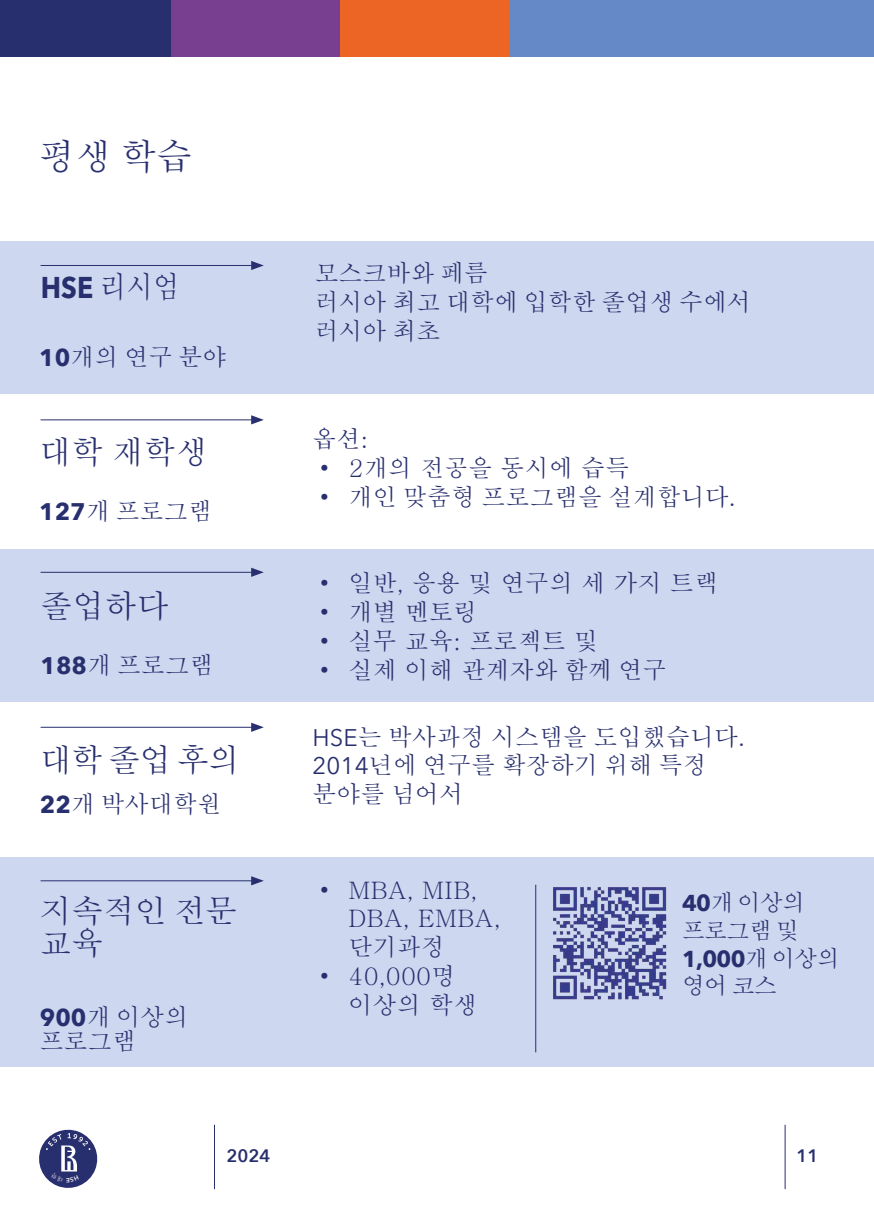
<style>
.page{position:relative;width:874px;height:1225px;background:#fff}
.page>*{position:absolute;margin:0;border:0;box-sizing:border-box;transform-origin:0 0}
.t1{font:500 36px "Adobe Myungjo Std";color:#282f6e}
.t2{font:500 32px/32px "Adobe Myungjo Std";letter-spacing:-.015em;color:#282f6e}
.t3{font:700 30px "Avenir Next";color:#282f6e;scale:.89 1}
.t4{font:500 24px/28.8px "Adobe Myungjo Std";letter-spacing:.005em;color:#282f6e}
.t5{font:500 23px/27.6px "Adobe Myungjo Std";letter-spacing:-.03em;color:#282f6e}
.t6{font:700 23px "Avenir Next";color:#282f6e}
.t7{font:600 18px "Avenir Next";color:#282f6e}
.t8{font:600 6.2px "Avenir Next";color:#fff}
.s1{font-family:"Adobe Myungjo Std";font-weight:500}
.s2{font-family:"Avenir Next";font-weight:700}
.s3{font-family:"Avenir Next";font-weight:400}
</style>
<div class="page">
<hr style="left:784px;top:1124px;width:1px;height:65px;background:#282f6e">
<hr style="left:214px;top:1124px;width:1px;height:65px;background:#282f6e">
<div style="left:0;top:857px;width:873px;height:209px;background:#cdd7ef"></div>
<div style="left:0;top:549px;width:873px;height:152px;background:#cdd7ef"></div>
<div style="left:0;top:241px;width:873px;height:153px;background:#cdd7ef"></div>
<hr style="left:41px;top:880px;width:213px;height:1px;background:#282f6e">
<svg style="left:251px;top:876px;width:13px;height:9px"></svg>
<hr style="left:41px;top:572px;width:213px;height:1px;background:#282f6e">
<svg style="left:251px;top:567px;width:13px;height:10px"></svg>
<hr style="left:41px;top:419px;width:213px;height:1px;background:#282f6e">
<svg style="left:251px;top:415px;width:13px;height:9px"></svg>
<hr style="left:41px;top:265px;width:213px;height:1px;background:#282f6e">
<svg style="left:251px;top:261px;width:13px;height:9px"></svg>
<hr style="left:41px;top:727px;width:213px;height:1px;background:#282f6e">
<svg style="left:251px;top:722px;width:13px;height:10px"></svg>
<img style="left:553px;top:887px;width:114px;height:113px">
<hr style="left:535px;top:884px;width:1px;height:168px;background:#282f6e">
<div style="left:339px;top:0;width:171px;height:57px;background:#ec6524"></div>
<div style="left:169px;top:0;width:170px;height:57px;background:#783e90"></div>
<div style="left:0;top:0;width:170px;height:57px;background:#282f6e"></div>
<div style="left:510px;top:0;width:363px;height:57px;background:#6589c6"></div>
<svg style="left:39px;top:1129px;width:59px;height:59px"></svg>
<h1 class="t1" style="left:39px;top:138px;width:154px">평생 학습</h1>
<p class="t3" style="left:41px;top:262px;width:157px">HSE <span class="s1">리시엄</span></p>
<p class="t4" style="left:314px;top:259px;width:437px">모스크바와 페름<br>러시아 최고 대학에 입학한 졸업생 수에서 러시아 최초</p>
<p class="t4" style="left:39px;top:343px;width:189px"><span class="s2">10</span>개의 연구 분야</p>
<h2 class="t2" style="left:39px;top:436px;width:169px">대학 재학생</h2>
<p class="t4" style="left:39px;top:497px;width:174px"><span class="s2">127</span>개 프로그램</p>
<h2 class="t2" style="left:41px;top:590px;width:130px">졸업하다</h2>
<p class="t4" style="left:41px;top:651px;width:174px"><span class="s2">188</span>개 프로그램</p>
<h2 class="t2" style="left:40px;top:744px;width:201px">대학 졸업 후의</h2>
<p class="t4" style="left:40px;top:790px;width:183px"><span class="s2">22</span>개 박사대학원</p>
<h2 class="t2" style="left:40px;top:895px;width:199px">지속적인 전문 교육</h2>
<p class="t4" style="left:40px;top:1005px;width:150px;line-height:24px"><span class="s2">900</span>개 이상의 프로그램</p>
<p class="t4" style="left:312px;top:425px;width:57px">옵션<span class="s3">:</span></p>
<p class="t4" style="left:312px;top:453px;width:318px">• 2개의 전공을 동시에 습득</p>
<p class="t4" style="left:312px;top:482px;width:424px">• 개인 맞춤형 프로그램을 설계합니다<span class="s3">.</span></p>
<p class="t4" style="left:312px;top:569px;width:407px">• 일반, 응용 및 연구의 세 가지 트랙</p>
<p class="t4" style="left:312px;top:598px;width:166px">• 개별 멘토링</p>
<p class="t4" style="left:312px;top:626px;width:287px">• 실무 교육: 프로젝트 및</p>
<p class="t4" style="left:312px;top:655px;width:355px">• 실제 이해 관계자와 함께 연구</p>
<p class="t4" style="left:312px;top:722px;width:433px"><span class="s3">HSE</span>는 박사과정 시스템을 도입했습니다<span class="s3">.<br>2014</span>년에 연구를 확장하기 위해 특정 분야를 넘어서</p>
<p class="t4" style="left:348px;top:875px;width:153px;text-indent:-36px">• MBA, MIB,<br>DBA, EMBA, 단기과정</p>
<p class="t4" style="left:348px;top:962px;width:130px;text-indent:-36px">• 40,000명 이상의 학생</p>
<p class="t5" style="left:681px;top:889px;width:125px"><span class="s2">40</span>개 이상의 프로그램 및</p>
<p class="t6" style="left:681px;top:938px;width:159px">1,000<span class="s1">개 이상의</span></p>
<p class="t5" style="left:681px;top:972px;width:96px">영어 코스</p>
<p class="t8" style="left:70px;top:1185px;width:5px;rotate:180deg">E</p>
<p class="t7" style="left:226px;top:1140px;width:45px">2024</p>
<p class="t7" style="left:796px;top:1140px;width:23px">11</p>
</div>
